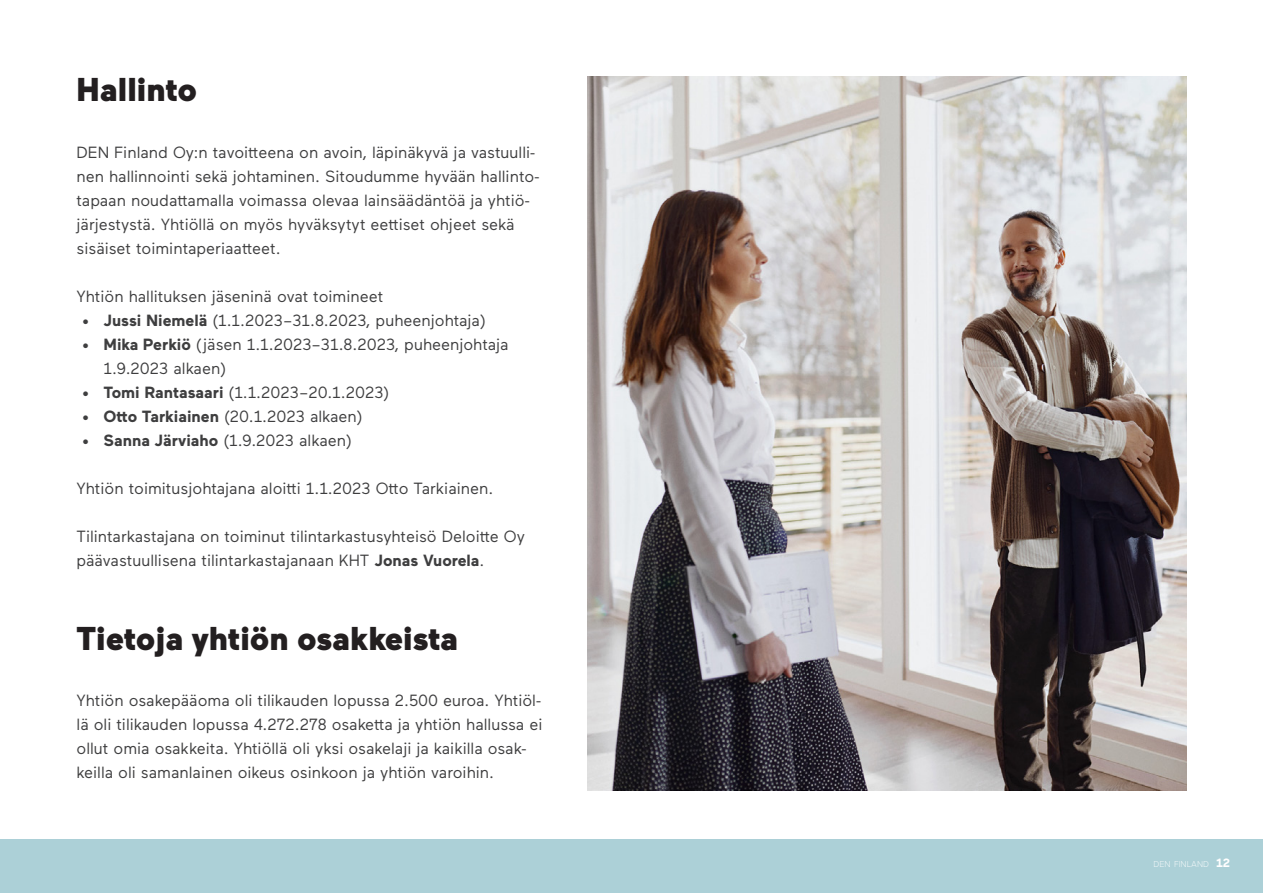
<style>
.page{position:relative;width:1263px;height:893px;background:#fff}
.page>*{position:absolute;margin:0;border:0;box-sizing:border-box;transform-origin:0 0}
.Otsikko{font:900 33px "Maax";color:#231f20}
.Leipis{font:16.2px/24px "Maax";color:#3e3e3f}
.t1{font:300 8.4px "Maax";color:#fff}
.s1{font-weight:700}
.s2{font-weight:700;font-size:12px}
</style>
<div class="page">
<img style="left:588px;top:77px;width:598px;height:714px">
<div style="left:0;top:839px;width:1263px;height:54px;background:#acd0d7"></div>
<p class="Otsikko" style="left:77px;top:68px;width:122px">Hallinto</p>
<p class="Leipis" style="left:77px;top:139px;width:464px">DEN Finland Oy:n tavoitteena on avoin, läpinäkyvä ja vastuulli&shy;nen hallinnointi sekä johtaminen. Sitoudumme hyvään hallinto&shy;tapaan noudattamalla voimassa olevaa lainsäädäntöä ja yhtiö&shy;järjestystä. Yhtiöllä on myös hyväksytyt eettiset ohjeet sekä sisäiset toimintaperiaatteet.</p>
<p class="Leipis" style="left:77px;top:283px;width:308px">Yhtiön hallituksen jäseninä ovat toimineet</p>
<p class="Leipis" style="left:82px;top:307px;width:405px"><span class="s1">• Jussi Niemelä</span> (1.1.2023–31.8.2023, puheenjohtaja)</p>
<p class="Leipis" style="left:104px;top:331px;width:407px;text-indent:-21px"><span class="s1">• Mika Perkiö</span> (jäsen 1.1.2023–31.8.2023, puheenjohtaja<br>1.9.2023 alkaen)</p>
<p class="Leipis" style="left:82px;top:379px;width:309px"><span class="s1">• Tomi Rantasaari</span> (1.1.2023–20.1.2023)</p>
<p class="Leipis" style="left:82px;top:403px;width:282px"><span class="s1">• Otto Tarkiainen</span> (20.1.2023 alkaen)</p>
<p class="Leipis" style="left:82px;top:427px;width:271px"><span class="s1">• Sanna Järviaho</span> (1.9.2023 alkaen)</p>
<p class="Leipis" style="left:77px;top:475px;width:418px">Yhtiön toimitusjohtajana aloitti 1.1.2023 Otto Tarkiainen.</p>
<p class="Leipis" style="left:77px;top:523px;width:450px">Tilintarkastajana on toiminut tilintarkastusyhteisö Deloitte Oy päävastuullisena tilintarkastajanaan KHT <span class="s1">Jonas Vuorela</span>.</p>
<p class="Otsikko" style="left:77px;top:617px;width:383px">Tietoja yhtiön osakkeista</p>
<p class="Leipis" style="left:77px;top:688px;width:467px">Yhtiön osakepääoma oli tilikauden lopussa 2.500 euroa. Yhtiöl&shy;lä oli tilikauden lopussa 4.272.278 osaketta ja yhtiön hallussa ei ollut omia osakkeita. Yhtiöllä oli yksi osakelaji ja kaikilla osak&shy;keilla oli samanlainen oikeus osinkoon ja yhtiön varoihin.</p>
<p class="t1" style="left:1153px;top:859px;width:78px">DEN FINLAND <span class="s2">12</span></p>
</div>
